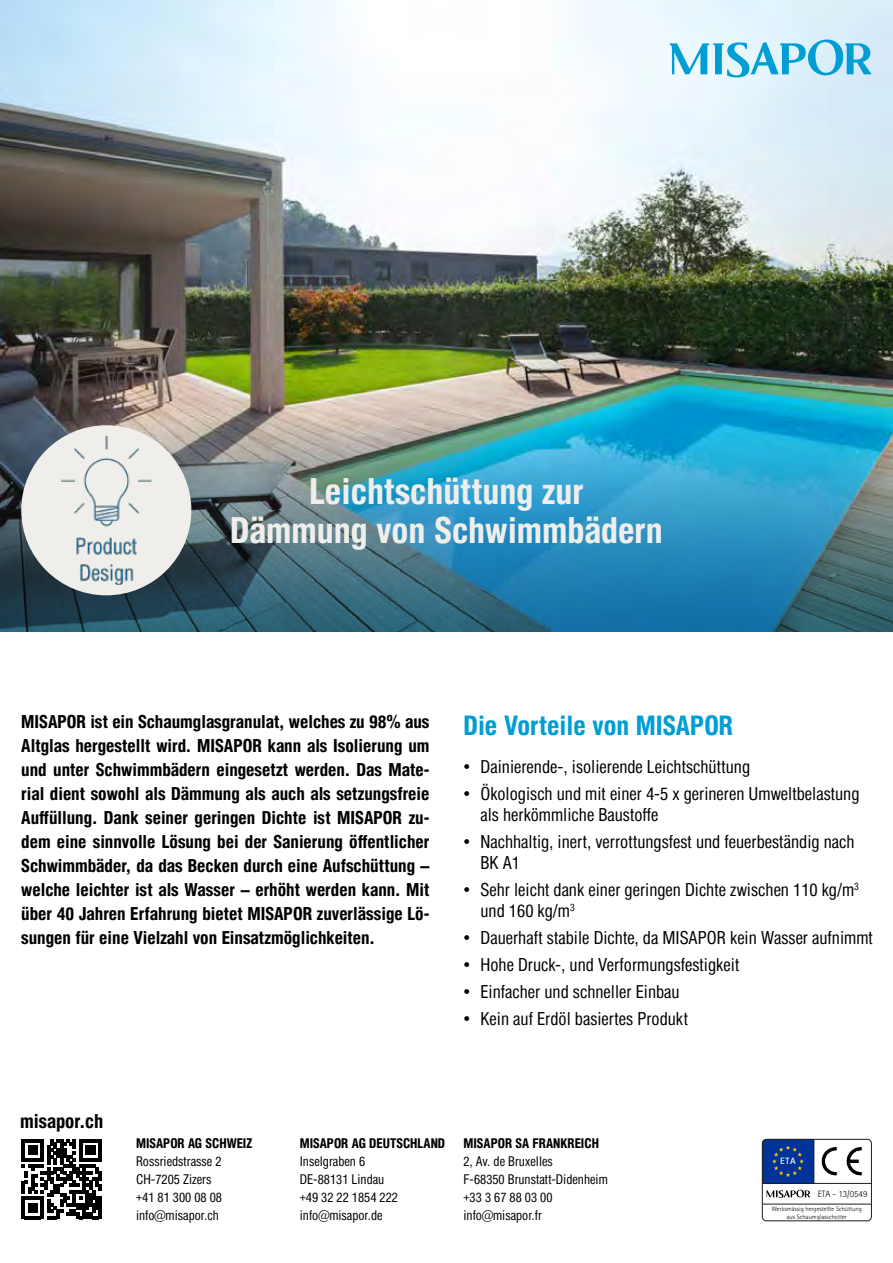
<style>
.page{position:relative;width:893px;height:1263px;background:#fff}
.page>*{position:absolute;margin:0;border:0;box-sizing:border-box;transform-origin:0 0}
.t1{font:700 expanded 36px/39px "Newhouse DT Cond";color:#f0eeeb;text-align:center}
.t2{font:700 expanded 27px "Newhouse DT Cond";color:#009ed4}
.t3{font:700 expanded 19.5px "Newhouse DT Cond";color:#000}
.t4{font:700 expanded 18px/24px "Newhouse DT Cond";color:#000;text-align:justify}
.t5{font:18px/21px "Newhouse DT Cond";color:#000}
.t6{font:13.5px/18px "Newhouse DT Cond";color:#000}
.t7{font:700 expanded 13.5px "Newhouse DT Cond";color:#000}
.t8{font:300 9.15px "Rotis Sans Serif Std";color:#000}
.t9{font:700 9.15px "Rotis Sans Serif Std";color:#fff}
.t10{font:300 6.45px/7.8px "Rotis Sans Serif Std";color:#000;text-align:center}
</style>
<div class="page">
<img style="left:0;top:0;width:893px;height:419px">
<svg style="left:670px;top:39px;width:202px;height:38px;background:#91d4ed"></svg>
<img style="left:0;top:419px;width:893px;height:212px">
<div style="left:21px;top:425px;width:170px;height:170px;background:#f0eeeb;border-radius:50%"></div>
<img style="left:61px;top:436px;width:91px;height:149px">
<svg style="left:821px;top:1146px;width:16px;height:30px"></svg>
<svg style="left:846px;top:1146px;width:16px;height:30px"></svg>
<div style="left:762px;top:1139px;width:52px;height:44px;background:#039"></div>
<div style="left:762px;top:1139px;width:52px;height:44px;border:1px solid #1d1d1b"></div>
<svg style="left:772px;top:1145px;width:32px;height:32px"></svg>
<svg style="left:766px;top:1190px;width:44px;height:8px"></svg>
<hr style="left:814px;top:1183px;width:57px;height:1px;background:#1d1d1b">
<hr style="left:762px;top:1204px;width:109px;height:1px;background:#1d1d1b">
<div style="left:762px;top:1139px;width:110px;height:82px;border:1px solid #1d1d1b;border-radius:4px"></div>
<svg style="left:22px;top:1139px;width:80px;height:80px"></svg>
<h1 class="t1" style="left:230px;top:470px;width:434px">Leichtschüttung zur<br>Dämmung von Schwimmbädern</h1>
<p class="t4" style="left:21px;top:709px;width:410px">MISAPOR ist ein Schaumglasgranulat, welches zu 98% aus Altglas hergestellt wird. MISAPOR kann als Isolierung um und unter Schwimmbädern eingesetzt werden. Das Mate&shy;rial dient sowohl als Dämmung als auch als setzungsfreie Auffüllung. Dank seiner geringen Dichte ist MISAPOR zu&shy;dem eine sinnvolle Lösung bei der Sanierung öffentlicher Schwimmbäder, da das Becken durch eine Aufschüttung – welche leichter ist als Wasser – erhöht werden kann. Mit über 40 Jahren Erfahrung bietet MISAPOR zuverlässige Lö&shy;sungen für eine Vielzahl von Einsatzmöglichkeiten.</p>
<h2 class="t2" style="left:463px;top:707px;width:271px">Die Vorteile von MISAPOR</h2>
<p class="t5" style="left:463px;top:756px;width:288px">• Dainierende-, isolierende Leichtschüttung</p>
<p class="t5" style="left:480px;top:783px;width:380px;text-indent:-17px">• Ökologisch und mit einer 4-5 x gerineren Umweltbelastung als herkömmliche Baustoffe</p>
<p class="t5" style="left:480px;top:831px;width:376px;text-indent:-17px">• Nachhaltig, inert, verrottungsfest und feuerbeständig nach<br>BK A1</p>
<p class="t5" style="left:480px;top:879px;width:380px;text-indent:-17px">• Sehr leicht dank einer geringen Dichte zwischen 110 kg/m<sup>3 </sup>und 160 kg/m<sup>3</sup></p>
<p class="t5" style="left:463px;top:927px;width:411px">• Dauerhaft stabile Dichte, da MISAPOR kein Wasser aufnimmt</p>
<p class="t5" style="left:463px;top:954px;width:277px">• Hohe Druck-, und Verformungsfestigkeit</p>
<p class="t5" style="left:463px;top:981px;width:218px">• Einfacher und schneller Einbau</p>
<p class="t5" style="left:463px;top:1008px;width:226px">• Kein auf Erdöl basiertes Produkt</p>
<p class="t3" style="left:20px;top:1108px;width:85px">misapor.ch</p>
<p class="t7" style="left:136px;top:1134px;width:118px">MISAPOR AG SCHWEIZ</p>
<p class="t6" style="left:136px;top:1152px;width:87px">Rossriedstrasse 2<br>CH-7205 Zizers +41 81 300 08 08 info@misapor.ch</p>
<p class="t7" style="left:300px;top:1134px;width:147px">MISAPOR AG DEUTSCHLAND</p>
<p class="t6" style="left:300px;top:1152px;width:100px">Inselgraben 6<br>DE-88131 Lindau +49 32 22 1854 222 info@misapor.de</p>
<p class="t7" style="left:463px;top:1134px;width:137px">MISAPOR SA FRANKREICH</p>
<p class="t6" style="left:463px;top:1152px;width:146px">2, Av. de Bruxelles<br>F-68350 Brunstatt-Didenheim +33 3 67 88 03 00 info@misapor.fr</p>
<p class="t9" style="left:780px;top:1155px;width:17px">ETA</p>
<p class="t8" style="left:818px;top:1189px;width:51px">ETA - 13/0549</p>
<p class="t10" style="left:772px;top:1205px;width:92px">Werksmässig hergestellte Schüttung aus Schaumglasschotter</p>
</div>
